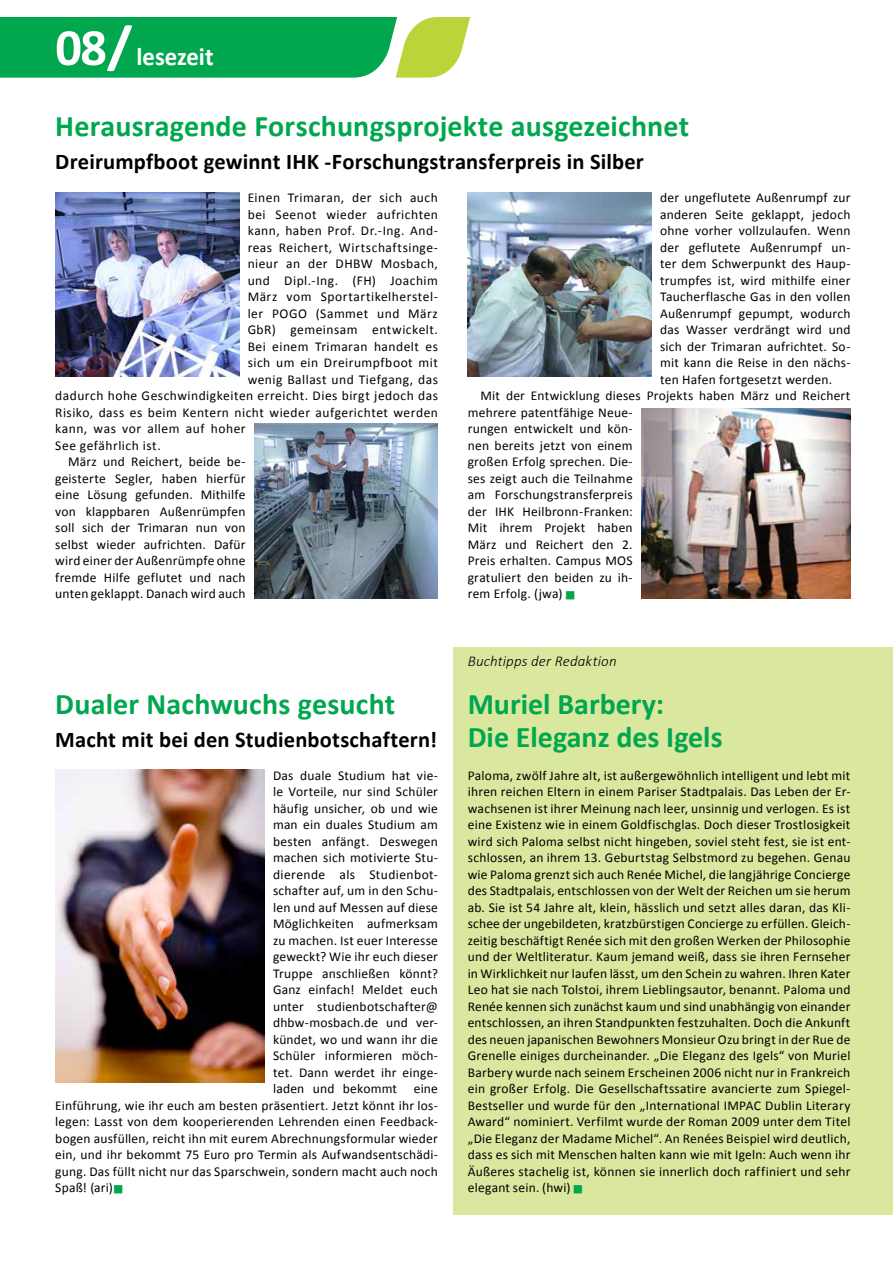
<style>
.page{position:relative;width:893px;height:1263px;background:#fff}
.page>*{position:absolute;margin:0;border:0;box-sizing:border-box;transform-origin:0 0}
.t1{font:700 30px/33px "Calibri";letter-spacing:.005em;color:#00a74e}
.t2{font:700 25.5px "Calibri";color:#fff}
.t3{font:700 22.5px "Calibri";letter-spacing:.01em;color:#000}
.t4{font:italic 300 15px "Calibri";letter-spacing:.01em;color:#000}
.t5{font:13.5px/16.5px "Calibri";letter-spacing:.02em;color:#000;text-align:justify}
.t6{font:13.5px "Calibri";letter-spacing:.04em;color:#000}
.s1{font-size:52.5px}
</style>
<div class="page">
<svg style="left:0;top:17px;width:470px;height:61px;background:#26b257"></svg>
<img style="left:55px;top:193px;width:184px;height:184px">
<img style="left:254px;top:424px;width:184px;height:175px">
<img style="left:468px;top:192px;width:184px;height:184px">
<img style="left:641px;top:408px;width:209px;height:191px">
<img style="left:55px;top:769px;width:210px;height:314px">
<div style="left:454px;top:648px;width:439px;height:567px;background:#dae79e"></div>
<p class="t2" style="left:55px;top:40px;width:160px"><span class="s1">08/</span>lesezeit</p>
<p class="t1" style="left:55px;top:110px;width:636px">Herausragende Forschungsprojekte ausgezeichnet</p>
<p class="t3" style="left:55px;top:147px;width:590px">Dreirumpfboot gewinnt IHK -Forschungstransferpreis in Silber</p>
<p class="t5" style="left:248px;top:189px;width:192px">Einen Trimaran, der sich auch</p>
<p class="t6" style="left:248px;top:206px;width:192px">bei Seenot wieder aufrichten</p>
<p class="t5" style="left:248px;top:222px;width:192px">kann, haben Prof. Dr.-Ing. And-</p>
<p class="t5" style="left:248px;top:239px;width:192px">reas Reichert, Wirtschaftsinge-</p>
<p class="t5" style="left:248px;top:255px;width:192px">nieur an der DHBW Mosbach,</p>
<p class="t6" style="left:248px;top:272px;width:192px">und Dipl.-Ing. (FH) Joachim</p>
<p class="t5" style="left:248px;top:288px;width:192px">März vom Sportartikelherstel-</p>
<p class="t6" style="left:248px;top:305px;width:192px">ler POGO (Sammet und März</p>
<p class="t5" style="left:248px;top:321px;width:192px">GbR) gemeinsam entwickelt.</p>
<p class="t5" style="left:248px;top:338px;width:192px">Bei einem Trimaran handelt es</p>
<p class="t5" style="left:248px;top:354px;width:192px">sich um ein Dreirumpfboot mit</p>
<p class="t5" style="left:248px;top:371px;width:192px">wenig Ballast und Tiefgang, das</p>
<p class="t5" style="left:55px;top:387px;width:384px">dadurch hohe Geschwindigkeiten erreicht. Dies birgt jedoch das</p>
<p class="t5" style="left:55px;top:404px;width:384px">Risiko, dass es beim Kentern nicht wieder aufgerichtet werden</p>
<p class="t5" style="left:55px;top:420px;width:192px">kann, was vor allem auf hoher</p>
<p class="t6" style="left:55px;top:437px;width:107px">See gefährlich ist.</p>
<p class="t5" style="left:68px;top:453px;width:179px">März und Reichert, beide be-</p>
<p class="t5" style="left:55px;top:470px;width:192px">geisterte Segler, haben hierfür</p>
<p class="t5" style="left:55px;top:486px;width:192px">eine Lösung gefunden. Mithilfe</p>
<p class="t5" style="left:55px;top:503px;width:192px">von klappbaren Außenrümpfen</p>
<p class="t5" style="left:55px;top:519px;width:192px">soll sich der Trimaran nun von</p>
<p class="t5" style="left:55px;top:536px;width:192px">selbst wieder aufrichten. Dafür</p>
<p class="t5" style="left:55px;top:552px;width:192px">wird einer der Außenrümpfe ohne</p>
<p class="t5" style="left:55px;top:569px;width:192px">fremde Hilfe geflutet und nach</p>
<p class="t5" style="left:55px;top:585px;width:192px">unten geklappt. Danach wird auch</p>
<p class="t1" style="left:55px;top:687px;width:342px">Dualer Nachwuchs gesucht</p>
<p class="t3" style="left:55px;top:725px;width:383px">Macht mit bei den Studienbotschaftern!</p>
<p class="t5" style="left:273px;top:767px;width:166px">Das duale Studium hat vie-</p>
<p class="t5" style="left:273px;top:783px;width:166px">le Vorteile, nur sind Schüler</p>
<p class="t5" style="left:273px;top:800px;width:166px">häufig unsicher, ob und wie</p>
<p class="t5" style="left:273px;top:816px;width:166px">man ein duales Studium am</p>
<p class="t5" style="left:273px;top:833px;width:166px">besten anfängt. Deswegen</p>
<p class="t5" style="left:273px;top:849px;width:166px">machen sich motivierte Stu-</p>
<p class="t5" style="left:273px;top:866px;width:166px">dierende als Studienbot-</p>
<p class="t5" style="left:273px;top:882px;width:166px">schafter auf, um in den Schu-</p>
<p class="t5" style="left:273px;top:899px;width:166px">len und auf Messen auf diese</p>
<p class="t5" style="left:273px;top:915px;width:166px">Möglichkeiten aufmerksam</p>
<p class="t5" style="left:273px;top:932px;width:166px">zu machen. Ist euer Interesse</p>
<p class="t5" style="left:273px;top:948px;width:166px">geweckt? Wie ihr euch dieser</p>
<p class="t5" style="left:273px;top:965px;width:166px">Truppe anschließen könnt?</p>
<p class="t5" style="left:273px;top:981px;width:166px">Ganz einfach! Meldet euch</p>
<p class="t5" style="left:273px;top:998px;width:166px">unter studienbotschafter@</p>
<p class="t5" style="left:273px;top:1014px;width:166px">dhbw-mosbach.de und ver-</p>
<p class="t5" style="left:273px;top:1031px;width:166px">kündet, wo und wann ihr die</p>
<p class="t5" style="left:273px;top:1047px;width:166px">Schüler informieren möch-</p>
<p class="t5" style="left:273px;top:1064px;width:166px">tet. Dann werdet ihr einge-</p>
<p class="t5" style="left:273px;top:1080px;width:166px">laden und bekommt eine</p>
<p class="t5" style="left:55px;top:1097px;width:384px">Einführung, wie ihr euch am besten präsentiert. Jetzt könnt ihr los-</p>
<p class="t5" style="left:55px;top:1113px;width:384px">legen: Lasst von dem kooperierenden Lehrenden einen Feedback-</p>
<p class="t5" style="left:55px;top:1130px;width:384px">bogen ausfüllen, reicht ihn mit eurem Abrechnungsformular wieder</p>
<p class="t5" style="left:55px;top:1146px;width:384px">ein, und ihr bekommt 75 Euro pro Termin als Aufwandsentschädi-</p>
<p class="t5" style="left:55px;top:1163px;width:384px">gung. Das füllt nicht nur das Sparschwein, sondern macht auch noch</p>
<p class="t5" style="left:55px;top:1179px;width:59px">Spaß! (ari)</p>
<p class="t5" style="left:660px;top:189px;width:192px">der ungeflutete Außenrumpf zur</p>
<p class="t5" style="left:660px;top:206px;width:192px">anderen Seite geklappt, jedoch</p>
<p class="t5" style="left:660px;top:222px;width:192px">ohne vorher vollzulaufen. Wenn</p>
<p class="t5" style="left:660px;top:239px;width:192px">der geflutete Außenrumpf un-</p>
<p class="t5" style="left:660px;top:255px;width:192px">ter dem Schwerpunkt des Haup-</p>
<p class="t5" style="left:660px;top:272px;width:192px">trumpfes ist, wird mithilfe einer</p>
<p class="t5" style="left:660px;top:288px;width:192px">Taucherflasche Gas in den vollen</p>
<p class="t5" style="left:660px;top:305px;width:192px">Außenrumpf gepumpt, wodurch</p>
<p class="t5" style="left:660px;top:321px;width:192px">das Wasser verdrängt wird und</p>
<p class="t5" style="left:660px;top:338px;width:192px">sich der Trimaran aufrichtet. So-</p>
<p class="t5" style="left:660px;top:354px;width:192px">mit kann die Reise in den nächs-</p>
<p class="t5" style="left:660px;top:371px;width:173px">ten Hafen fortgesetzt werden.</p>
<p class="t5" style="left:480px;top:387px;width:371px">Mit der Entwicklung dieses Projekts haben März und Reichert</p>
<p class="t5" style="left:468px;top:404px;width:166px">mehrere patentfähige Neue-</p>
<p class="t5" style="left:468px;top:420px;width:166px">rungen entwickelt und kön-</p>
<p class="t5" style="left:468px;top:437px;width:166px">nen bereits jetzt von einem</p>
<p class="t5" style="left:468px;top:453px;width:166px">großen Erfolg sprechen. Die-</p>
<p class="t5" style="left:468px;top:470px;width:166px">ses zeigt auch die Teilnahme</p>
<p class="t5" style="left:468px;top:486px;width:166px">am Forschungstransferpreis</p>
<p class="t5" style="left:468px;top:503px;width:166px">der IHK Heilbronn-Franken:</p>
<p class="t5" style="left:468px;top:519px;width:166px">Mit ihrem Projekt haben</p>
<p class="t5" style="left:468px;top:536px;width:166px">März und Reichert den 2.</p>
<p class="t5" style="left:468px;top:552px;width:166px">Preis erhalten. Campus MOS</p>
<p class="t5" style="left:468px;top:569px;width:166px">gratuliert den beiden zu ih-</p>
<p class="t5" style="left:468px;top:585px;width:96px">rem Erfolg. (jwa)</p>
<p class="t4" style="left:468px;top:652px;width:150px">Buchtipps der Redaktion</p>
<p class="t1" style="left:468px;top:687px;width:256px">Muriel Barbery:<br>Die Eleganz des Igels</p>
<p class="t5" style="left:468px;top:767px;width:384px">Paloma, zwölf Jahre alt, ist außergewöhnlich intelligent und lebt mit ihren reichen Eltern in einem Pariser Stadtpalais. Das Leben der Er&shy;wachsenen ist ihrer Meinung nach leer, unsinnig und verlogen. Es ist eine Existenz wie in einem Goldfischglas. Doch dieser Trostlosigkeit wird sich Paloma selbst nicht hingeben, soviel steht fest, sie ist ent&shy;schlossen, an ihrem 13. Geburtstag Selbstmord zu begehen. Genau wie Paloma grenzt sich auch Renée Michel, die langjährige Concierge des Stadtpalais, entschlossen von der Welt der Reichen um sie herum ab. Sie ist 54 Jahre alt, klein, hässlich und setzt alles daran, das Kli&shy;schee der ungebildeten, kratzbürstigen Concierge zu erfüllen. Gleich&shy;zeitig beschäftigt Renée sich mit den großen Werken der Philosophie und der Weltliteratur. Kaum jemand weiß, dass sie ihren Fernseher in Wirklichkeit nur laufen lässt, um den Schein zu wahren. Ihren Kater Leo hat sie nach Tolstoi, ihrem Lieblingsautor, benannt. Paloma und Renée kennen sich zunächst kaum und sind unabhängig von einander entschlossen, an ihren Standpunkten festzuhalten. Doch die Ankunft des neuen japanischen Bewohners Monsieur Ozu bringt in der Rue de Grenelle einiges durcheinander. „Die Eleganz des Igels“ von Muriel Barbery wurde nach seinem Erscheinen 2006 nicht nur in Frankreich ein großer Erfolg. Die Gesellschaftssatire avancierte zum Spiegel-Bestseller und wurde für den „International IMPAC Dublin Literary Award“ nominiert. Verfilmt wurde der Roman 2009 unter dem Titel „Die Eleganz der Madame Michel“. An Renées Beispiel wird deutlich, dass es sich mit Menschen halten kann wie mit Igeln: Auch wenn ihr Äußeres stachelig ist, können sie innerlich doch raffiniert und sehr elegant sein. (hwi)</p>
</div>
